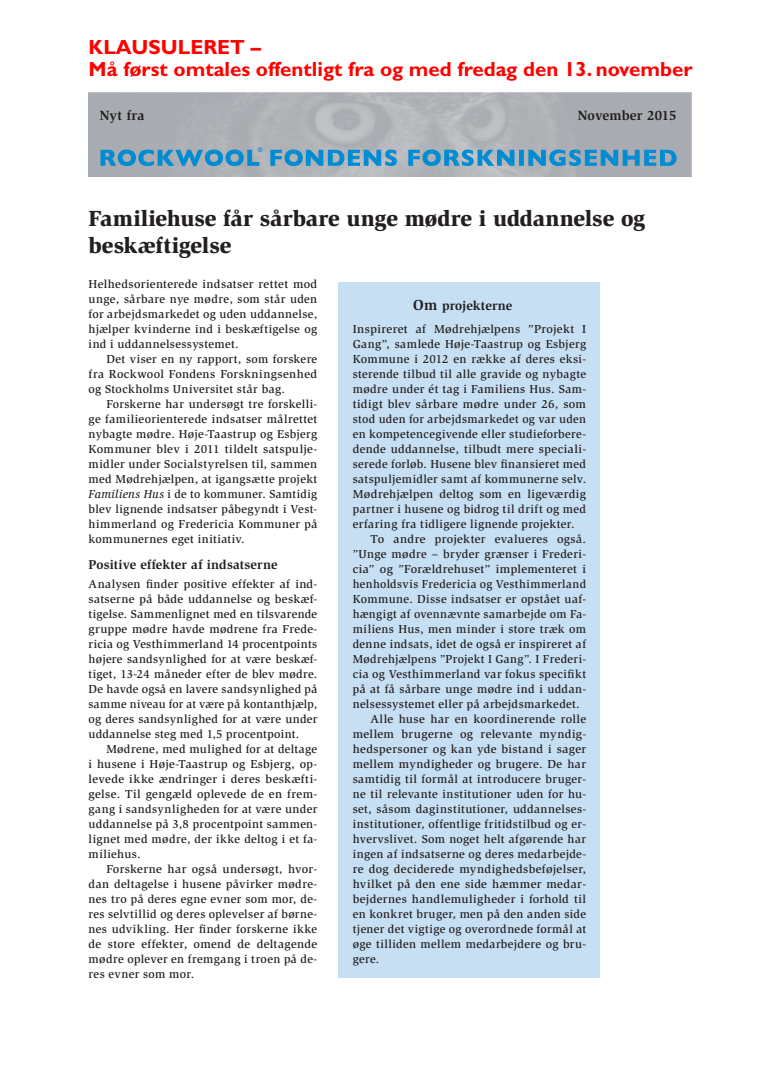
<style>
.page{position:relative;width:780px;height:1088px;background:#fff}
.page>*{position:absolute;margin:0;border:0;box-sizing:border-box;transform-origin:0 0}
.t1{font:900 22.5px/26.2px "Slimbach Std";letter-spacing:-.005em;color:#231f20}
.t2{font:700 20.5px/21.2px "Gill Sans Std";color:#f00}
.t3{font:700 13.75px "Slimbach Std";letter-spacing:.005em;color:#231f20}
.t4{font:700 13.12px "Slimbach Std";letter-spacing:.005em;color:#231f20}
.t5{font:500 11.88px/15px "Slimbach Std";letter-spacing:.025em;color:#231f20;text-align:justify}
.s1{font-style:italic}
.s2{font-size:15px}
</style>
<div class="page">
<img style="left:88px;top:93px;width:603px;height:83px">
<svg style="left:100px;top:147px;width:576px;height:19px;background:#5ea0c3"></svg>
<div style="left:338px;top:282px;width:262px;height:696px;background:#c7dff3"></div>
<h2 class="t2" style="left:89px;top:37px;width:605px">KLAUSULERET –<br>Må først omtales offentligt fra og med fredag den 13. november</h2>
<p class="t3" style="left:100px;top:108px;width:46px">Nyt fra</p>
<p class="t3" style="left:578px;top:108px;width:100px">November 2015</p>
<h1 class="t1" style="left:89px;top:205px;width:558px">Familiehuse får sårbare unge mødre i uddannelse og beskæftigelse</h1>
<p class="t5" style="left:89px;top:276px;width:230px">Helhedsorienterede indsatser rettet mod unge, sårbare nye mødre, som står uden for arbejdsmarkedet og uden uddannelse, hjælper kvinderne ind i beskæftigelse og ind i uddannelsessystemet.</p>
<p class="t5" style="left:89px;top:351px;width:230px;text-indent:18px">Det viser en ny rapport, som forskere fra Rockwool Fondens Forskningsenhed og Stockholms Universitet står bag.</p>
<p class="t5" style="left:89px;top:396px;width:230px;text-indent:18px">Forskerne har undersøgt tre forskelli&shy;ge familieorienterede indsatser målrettet nybagte mødre. Høje-Taastrup og Esbjerg Kommuner blev i 2011 tildelt satspulje&shy;midler under Socialstyrelsen til, sammen med Mødrehjælpen, at igangsætte projekt <span class="s1">Familiens Hus</span> i de to kommuner. Samtidig blev lignende indsatser påbegyndt i Vest&shy;himmerland og Fredericia Kommuner på kommunernes eget initiativ.</p>
<p class="t4" style="left:89px;top:557px;width:191px">Positive effekter af indsatserne</p>
<p class="t5" style="left:89px;top:576px;width:230px">Analysen finder positive effekter af ind&shy;satserne på både uddannelse og beskæf&shy;tigelse. Sammenlignet med en tilsvarende gruppe mødre havde mødrene fra Frede&shy;ricia og Vesthimmerland 14 procentpoints højere sandsynlighed for at være beskæf&shy;tiget, 13-24 måneder efter de blev mødre.<br>De havde også en lavere sandsynlighed på samme niveau for at være på kontanthjælp, og deres sandsynlighed for at være under uddannelse steg med 1,5 procentpoint.</p>
<p class="t5" style="left:89px;top:741px;width:230px;text-indent:18px">Mødrene, med mulighed for at deltage i husene i Høje-Taastrup og Esbjerg, op&shy;levede ikke ændringer i deres beskæfti&shy;gelse. Til gengæld oplevede de en frem&shy;gang i sandsynligheden for at være under uddannelse på 3,8 procentpoint sammen&shy;lignet med mødre, der ikke deltog i et fa&shy;miliehus.</p>
<p class="t5" style="left:89px;top:861px;width:230px;text-indent:18px">Forskerne har også undersøgt, hvor&shy;dan deltagelse i husene påvirker mødre&shy;nes tro på deres egne evner som mor, de&shy;res selvtillid og deres oplevelser af børne&shy;nes udvikling. Her finder forskerne ikke de store effekter, omend de deltagende mødre oplever en fremgang i troen på de&shy;res evner som mor.</p>
<p class="t4" style="left:413px;top:298px;width:101px"><span class="s2">Om</span> projekterne</p>
<p class="t5" style="left:353px;top:321px;width:235px">Inspireret af Mødrehjælpens ”Projekt I</p>
<p class="t5" style="left:353px;top:336px;width:235px">Gang”, samlede Høje-Taastrup og Esbjerg</p>
<p class="t5" style="left:353px;top:351px;width:235px">Kommune i 2012 en række af deres eksi-</p>
<p class="t5" style="left:353px;top:366px;width:235px">sterende tilbud til alle gravide og nybagte</p>
<p class="t5" style="left:353px;top:381px;width:235px">mødre under ét tag i Familiens Hus. Sam-</p>
<p class="t5" style="left:353px;top:396px;width:235px">tidigt blev sårbare mødre under 26, som</p>
<p class="t5" style="left:353px;top:411px;width:235px">stod uden for arbejdsmarkedet og var uden</p>
<p class="t5" style="left:353px;top:426px;width:235px">en kompetencegivende eller studieforbere-</p>
<p class="t5" style="left:353px;top:441px;width:235px">dende uddannelse, tilbudt mere speciali-</p>
<p class="t5" style="left:353px;top:456px;width:235px">serede forløb. Husene blev finansieret med</p>
<p class="t5" style="left:353px;top:471px;width:235px">satspuljemidler samt af kommunerne selv.</p>
<p class="t5" style="left:353px;top:486px;width:235px">Mødrehjælpen deltog som en ligeværdig</p>
<p class="t5" style="left:353px;top:501px;width:235px">partner i husene og bidrog til drift og med</p>
<p class="t5" style="left:353px;top:516px;width:223px">erfaring fra tidligere lignende projekter.</p>
<p class="t5" style="left:370px;top:531px;width:217px">To andre projekter evalueres også.</p>
<p class="t5" style="left:353px;top:546px;width:235px">”Unge mødre – bryder grænser i Frederi-</p>
<p class="t5" style="left:353px;top:561px;width:235px">cia” og ”Forældrehuset” implementeret i</p>
<p class="t5" style="left:353px;top:576px;width:235px">henholdsvis Fredericia og Vesthimmerland</p>
<p class="t5" style="left:353px;top:591px;width:235px">Kommune. Disse indsatser er opstået uaf-</p>
<p class="t5" style="left:353px;top:606px;width:235px">hængigt af ovennævnte samarbejde om Fa-</p>
<p class="t5" style="left:353px;top:621px;width:235px">miliens Hus, men minder i store træk om</p>
<p class="t5" style="left:353px;top:636px;width:235px">denne indsats, idet de også er inspireret af</p>
<p class="t5" style="left:353px;top:651px;width:235px">Mødrehjælpens ”Projekt I Gang”. I Frederi-</p>
<p class="t5" style="left:353px;top:666px;width:235px">cia og Vesthimmerland var fokus specifikt</p>
<p class="t5" style="left:353px;top:681px;width:235px">på at få sårbare unge mødre ind i uddan-</p>
<p class="t5" style="left:353px;top:696px;width:228px">nelsessystemet eller på arbejdsmarkedet.</p>
<p class="t5" style="left:370px;top:711px;width:217px">Alle huse har en koordinerende rolle</p>
<p class="t5" style="left:353px;top:726px;width:235px">mellem brugerne og relevante myndig-</p>
<p class="t5" style="left:353px;top:741px;width:235px">hedspersoner og kan yde bistand i sager</p>
<p class="t5" style="left:353px;top:756px;width:235px">mellem myndigheder og brugere. De har</p>
<p class="t5" style="left:353px;top:771px;width:235px">samtidig til formål at introducere bruger-</p>
<p class="t5" style="left:353px;top:786px;width:235px">ne til relevante institutioner uden for hu-</p>
<p class="t5" style="left:353px;top:801px;width:235px">set, såsom daginstitutioner, uddannelses-</p>
<p class="t5" style="left:353px;top:816px;width:235px">institutioner, offentlige fritidstilbud og er-</p>
<p class="t5" style="left:353px;top:831px;width:235px">hvervslivet. Som noget helt afgørende har</p>
<p class="t5" style="left:353px;top:846px;width:235px">ingen af indsatserne og deres medarbejde-</p>
<p class="t5" style="left:353px;top:861px;width:235px">re dog deciderede myndighedsbeføjelser,</p>
<p class="t5" style="left:353px;top:876px;width:235px">hvilket på den ene side hæmmer medar-</p>
<p class="t5" style="left:353px;top:891px;width:235px">bejdernes handlemuligheder i forhold til</p>
<p class="t5" style="left:353px;top:906px;width:235px">en konkret bruger, men på den anden side</p>
<p class="t5" style="left:353px;top:921px;width:235px">tjener det vigtige og overordnede formål at</p>
<p class="t5" style="left:353px;top:936px;width:235px">øge tilliden mellem medarbejdere og bru-</p>
<p class="t5" style="left:353px;top:951px;width:28px">gere.</p>
</div>
